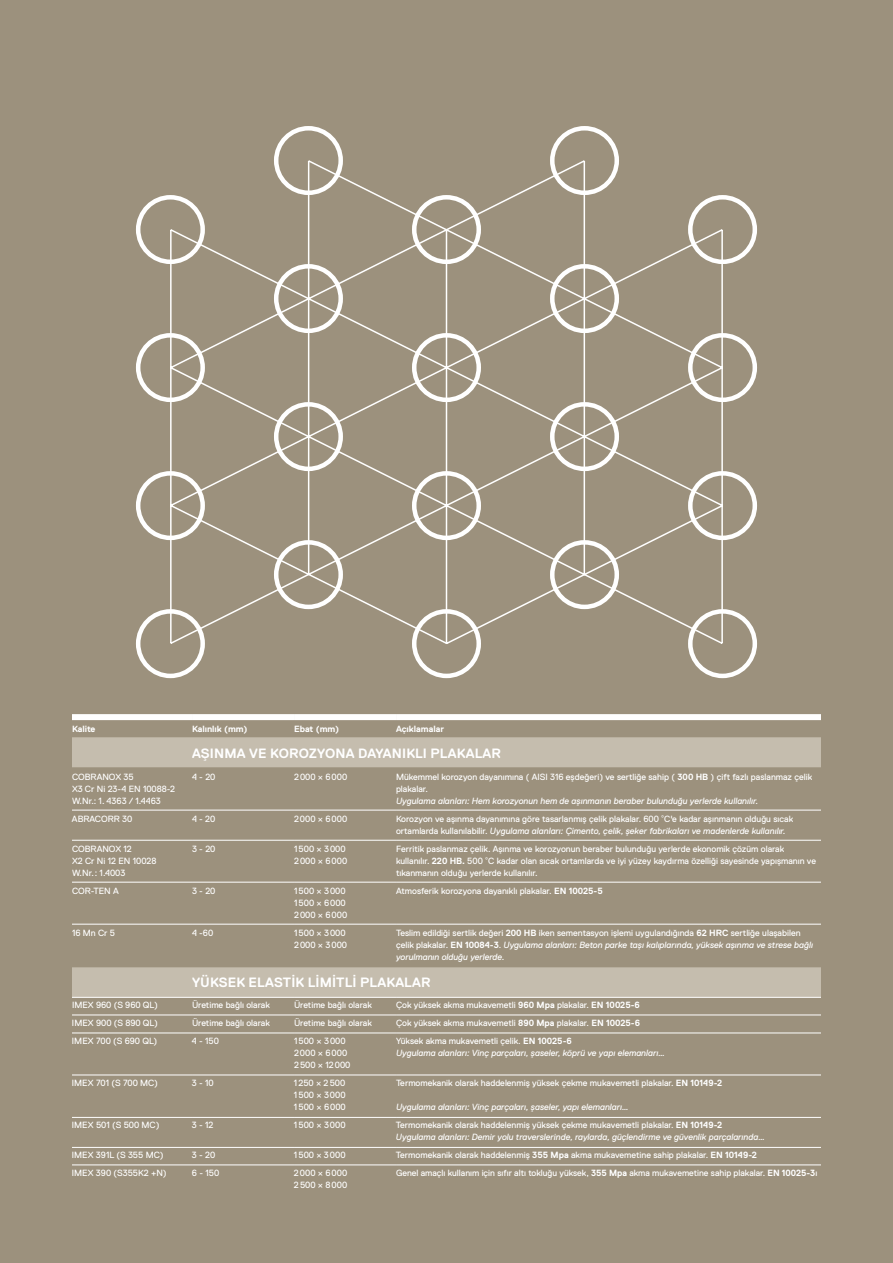
<style>
.page{position:relative;width:893px;height:1263px;background:#9c917d}
.page>*{position:absolute;margin:0;border:0;box-sizing:border-box;transform-origin:0 0}
.t1{font:700 13.5px "Replica Pro";letter-spacing:.01em;color:#fff}
.t2{font:9px/12px "Replica Pro";color:#fff}
.t3{font:italic 9px/12px "Replica Pro";color:#fff}
.t4{font:700 9px "Replica Pro";color:#fff}
.s1{font-weight:700}
.s2{font-style:italic}
.s3{font-style:normal}
.s4{font-weight:700;font-style:normal}
</style>
<div class="page">
<svg style="left:72px;top:737px;width:749px;height:260px"></svg>
<div style="left:72px;top:714px;width:120px;height:6px;background:#fff"></div>
<div style="left:192px;top:714px;width:102px;height:6px;background:#fff"></div>
<div style="left:294px;top:714px;width:102px;height:6px;background:#fff"></div>
<div style="left:396px;top:714px;width:425px;height:6px;background:#fff"></div>
<hr style="left:72px;top:810px;width:120px;height:1px;background:#fff">
<hr style="left:192px;top:810px;width:102px;height:1px;background:#fff">
<hr style="left:294px;top:810px;width:102px;height:1px;background:#fff">
<hr style="left:396px;top:810px;width:425px;height:1px;background:#fff">
<hr style="left:72px;top:840px;width:120px;height:1px;background:#fff">
<hr style="left:192px;top:840px;width:102px;height:1px;background:#fff">
<hr style="left:294px;top:840px;width:102px;height:1px;background:#fff">
<hr style="left:396px;top:840px;width:425px;height:1px;background:#fff">
<hr style="left:72px;top:882px;width:120px;height:1px;background:#fff">
<hr style="left:192px;top:882px;width:102px;height:1px;background:#fff">
<hr style="left:294px;top:882px;width:102px;height:1px;background:#fff">
<hr style="left:396px;top:882px;width:425px;height:1px;background:#fff">
<hr style="left:72px;top:924px;width:120px;height:1px;background:#fff">
<hr style="left:192px;top:924px;width:102px;height:1px;background:#fff">
<hr style="left:294px;top:924px;width:102px;height:1px;background:#fff">
<hr style="left:396px;top:924px;width:425px;height:1px;background:#fff">
<hr style="left:72px;top:997px;width:120px;height:1px;background:#fff">
<hr style="left:192px;top:997px;width:102px;height:1px;background:#fff">
<hr style="left:294px;top:997px;width:102px;height:1px;background:#fff">
<hr style="left:396px;top:997px;width:425px;height:1px;background:#fff">
<hr style="left:72px;top:1014px;width:120px;height:1px;background:#fff">
<hr style="left:192px;top:1014px;width:102px;height:1px;background:#fff">
<hr style="left:294px;top:1014px;width:102px;height:1px;background:#fff">
<hr style="left:396px;top:1014px;width:425px;height:1px;background:#fff">
<hr style="left:72px;top:1032px;width:120px;height:1px;background:#fff">
<hr style="left:192px;top:1032px;width:102px;height:1px;background:#fff">
<hr style="left:294px;top:1032px;width:102px;height:1px;background:#fff">
<hr style="left:396px;top:1032px;width:425px;height:1px;background:#fff">
<hr style="left:72px;top:1074px;width:120px;height:1px;background:#fff">
<hr style="left:192px;top:1074px;width:102px;height:1px;background:#fff">
<hr style="left:294px;top:1074px;width:102px;height:1px;background:#fff">
<hr style="left:396px;top:1074px;width:425px;height:1px;background:#fff">
<hr style="left:72px;top:1117px;width:120px;height:1px;background:#fff">
<hr style="left:192px;top:1117px;width:102px;height:1px;background:#fff">
<hr style="left:294px;top:1117px;width:102px;height:1px;background:#fff">
<hr style="left:396px;top:1117px;width:425px;height:1px;background:#fff">
<hr style="left:72px;top:1147px;width:120px;height:1px;background:#fff">
<hr style="left:192px;top:1147px;width:102px;height:1px;background:#fff">
<hr style="left:294px;top:1147px;width:102px;height:1px;background:#fff">
<hr style="left:396px;top:1147px;width:425px;height:1px;background:#fff">
<hr style="left:72px;top:1164px;width:120px;height:1px;background:#fff">
<hr style="left:192px;top:1164px;width:102px;height:1px;background:#fff">
<hr style="left:294px;top:1164px;width:102px;height:1px;background:#fff">
<hr style="left:396px;top:1164px;width:425px;height:1px;background:#fff">
<svg style="left:136px;top:126px;width:621px;height:553px"></svg>
<p class="t4" style="left:72px;top:724px;width:25px">Kalite</p>
<p class="t4" style="left:192px;top:724px;width:57px">Kalınlık (mm)</p>
<p class="t4" style="left:294px;top:724px;width:47px">Ebat (mm)</p>
<p class="t4" style="left:396px;top:724px;width:50px">Açıklamalar</p>
<h1 class="t1" style="left:192px;top:745px;width:310px">AŞINMA VE KOROZYONA DAYANIKLI PLAKALAR</h1>
<p class="t2" style="left:72px;top:771px;width:105px">COBRANOX 35<br>X3 Cr Ni 23-4 EN 10088-2<br>W.Nr.: 1. 4363 / 1.4463</p>
<p class="t2" style="left:192px;top:771px;width:25px">4 - 20</p>
<p class="t2" style="left:294px;top:771px;width:55px">2000 × 6000</p>
<p class="t2" style="left:396px;top:771px;width:418px">Mükemmel korozyon dayanımına ( AISI 316 eşdeğeri) ve sertliğe sahip ( <span class="s1">300 HB</span> ) çift fazlı paslanmaz çelik plakalar.</p>
<p class="t3" style="left:396px;top:795px;width:364px">Uygulama alanları: Hem korozyonun hem de aşınmanın beraber bulunduğu yerlerde kullanılır.</p>
<p class="t2" style="left:72px;top:813px;width:62px">ABRACORR 30</p>
<p class="t2" style="left:192px;top:813px;width:25px">4 - 20</p>
<p class="t2" style="left:294px;top:813px;width:55px">2000 × 6000</p>
<p class="t2" style="left:396px;top:813px;width:399px">Korozyon ve aşınma dayanımına göre tasarlanmış çelik plakalar. 600 <sup>°</sup>C'e kadar aşınmanın olduğu sıcak ortamlarda kullanılabilir. <span class="s2">Uygulama alanları: Çimento, çelik, şeker fabrikaları ve madenlerde kullanılır.</span></p>
<p class="t2" style="left:72px;top:843px;width:86px">COBRANOX 12<br>X2 Cr Ni 12 EN 10028<br>W.Nr.: 1.4003</p>
<p class="t2" style="left:192px;top:843px;width:25px">3 - 20</p>
<p class="t2" style="left:294px;top:843px;width:55px">1500 × 3000<br>2000 × 6000</p>
<p class="t2" style="left:396px;top:843px;width:422px">Ferritik paslanmaz çelik. Aşınma ve korozyonun beraber bulunduğu yerlerde ekonomik çözüm olarak kullanılır. <span class="s1">220 HB.</span> 500 <sup>°</sup>C kadar olan sıcak ortamlarda ve iyi yüzey kaydırma özelliği sayesinde yapışmanın ve tıkanmanın olduğu yerlerde kullanılır.</p>
<p class="t2" style="left:72px;top:885px;width:48px">COR-TEN A</p>
<p class="t2" style="left:192px;top:885px;width:25px">3 - 20</p>
<p class="t2" style="left:294px;top:885px;width:55px">1500 × 3000<br>1500 × 6000<br>2000 × 6000</p>
<p class="t2" style="left:396px;top:885px;width:208px">Atmosferik korozyona dayanıklı plakalar. <span class="s1">EN 10025-5</span></p>
<p class="t2" style="left:72px;top:927px;width:45px">16 Mn Cr 5</p>
<p class="t2" style="left:192px;top:927px;width:23px">4 -60</p>
<p class="t2" style="left:294px;top:927px;width:55px">1500 × 3000<br>2000 × 3000</p>
<p class="t2" style="left:396px;top:927px;width:419px">Teslim edildiği sertlik değeri <span class="s1">200 HB</span> iken sementasyon işlemi uygulandığında <span class="s1">62 HRC</span> sertliğe ulaşabilen çelik plakalar. <span class="s1">EN 10084-3</span>. <span class="s2">Uygulama alanları: Beton parke taşı kalıplarında, yüksek aşınma ve strese bağlı yorulmanın olduğu yerlerde.</span></p>
<h1 class="t1" style="left:192px;top:975px;width:240px">YÜKSEK ELASTİK LİMİTLİ PLAKALAR</h1>
<p class="t2" style="left:72px;top:999px;width:87px">IMEX 960 (S 960 QL)</p>
<p class="t2" style="left:192px;top:999px;width:79px">Üretime bağlı olarak</p>
<p class="t2" style="left:294px;top:999px;width:79px">Üretime bağlı olarak</p>
<p class="t2" style="left:396px;top:999px;width:245px">Çok yüksek akma mukavemetli <span class="s1">960 Mpa</span> plakalar. <span class="s1">EN 10025-6</span></p>
<p class="t2" style="left:72px;top:1017px;width:87px">IMEX 900 (S 890 QL)</p>
<p class="t2" style="left:192px;top:1017px;width:79px">Üretime bağlı olarak</p>
<p class="t2" style="left:294px;top:1017px;width:79px">Üretime bağlı olarak</p>
<p class="t2" style="left:396px;top:1017px;width:245px">Çok yüksek akma mukavemetli <span class="s1">890 Mpa</span> plakalar. <span class="s1">EN 10025-6</span></p>
<p class="t2" style="left:72px;top:1035px;width:87px">IMEX 700 (S 690 QL)</p>
<p class="t2" style="left:192px;top:1035px;width:29px">4 - 150</p>
<p class="t2" style="left:294px;top:1035px;width:58px">1500 × 3000<br>2000 × 6000<br>2500 × 12000</p>
<p class="t3" style="left:396px;top:1035px;width:270px"><span class="s3">Yüksek akma mukavemetli çelik.</span> <span class="s4">EN 10025-6<br></span>Uygulama alanları: Vinç parçaları, şaseler, köprü ve yapı elemanları…</p>
<p class="t2" style="left:72px;top:1077px;width:88px">IMEX 701 (S 700 MC)</p>
<p class="t2" style="left:192px;top:1077px;width:23px">3 - 10</p>
<p class="t2" style="left:294px;top:1077px;width:53px;text-align:justify">1250 × 2500<br>1500 × 3000<br>1500 × 6000</p>
<p class="t2" style="left:396px;top:1077px;width:328px">Termomekanik olarak haddelenmiş yüksek çekme mukavemetli plakalar. <span class="s1">EN 10149-2</span></p>
<p class="t3" style="left:396px;top:1101px;width:234px">Uygulama alanları: Vinç parçaları, şaseler, yapı elemanları…</p>
<p class="t2" style="left:72px;top:1119px;width:89px">IMEX 501 (S 500 MC)</p>
<p class="t2" style="left:192px;top:1119px;width:23px">3 - 12</p>
<p class="t2" style="left:294px;top:1119px;width:53px">1500 × 3000</p>
<p class="t3" style="left:396px;top:1119px;width:370px"><span class="s3">Termomekanik olarak haddelenmiş yüksek çekme mukavemetli plakalar.</span> <span class="s4">EN 10149-2<br></span>Uygulama alanları: Demir yolu traverslerinde, raylarda, güçlendirme ve güvenlik parçalarında…</p>
<p class="t2" style="left:72px;top:1149px;width:93px">IMEX 391L (S 355 MC)</p>
<p class="t2" style="left:192px;top:1149px;width:25px">3 - 20</p>
<p class="t2" style="left:294px;top:1149px;width:53px">1500 × 3000</p>
<p class="t2" style="left:396px;top:1149px;width:362px">Termomekanik olarak haddelenmiş <span class="s1">355 Mpa</span> akma mukavemetine sahip plakalar. <span class="s1">EN 10149-2</span></p>
<p class="t2" style="left:72px;top:1167px;width:96px">IMEX 390 (S355K2 +N)</p>
<p class="t2" style="left:192px;top:1167px;width:29px">6 - 150</p>
<p class="t2" style="left:294px;top:1167px;width:55px">2000 × 6000<br>2500 × 8000</p>
<p class="t2" style="left:396px;top:1167px;width:423px">Genel amaçlı kullanım için sıfır altı tokluğu yüksek, <span class="s1">355 Mpa</span> akma mukavemetine sahip plakalar. <span class="s1">EN 10025-3</span>ı</p>
</div>
